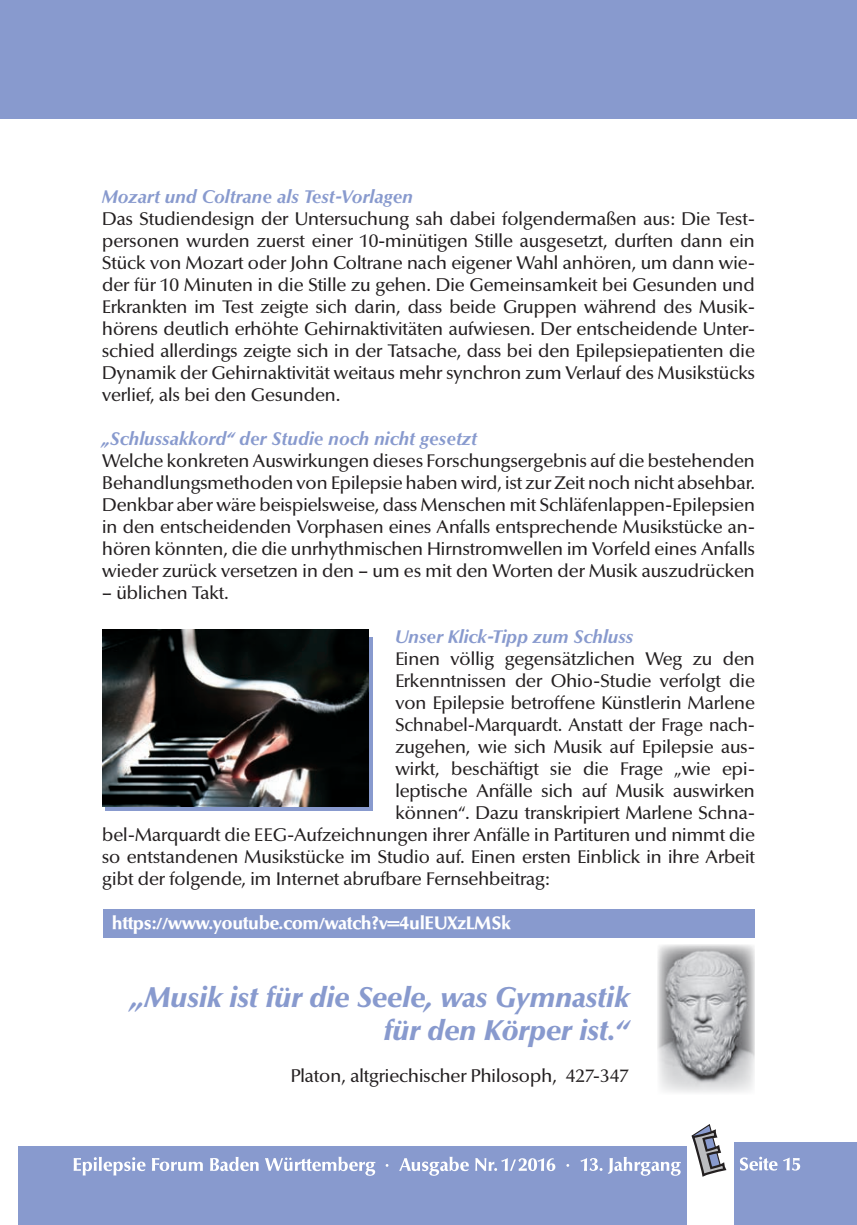
<style>
.page{position:relative;width:857px;height:1225px;background:#fff}
.page>*{position:absolute;margin:0;border:0;box-sizing:border-box;transform-origin:0 0}
.t1{font:italic 900 28px/33.6px "Optima BQ";color:#889ace;text-align:right}
.t2{font:500 18px/22px "Optima BQ";color:#231f20;text-align:justify}
.t3{font:italic 700 18px "Optima BQ";color:#889ace}
.t4{font:700 18px "Optima BQ";color:#fff}
</style>
<div class="page">
<div style="left:0;top:0;width:856px;height:119px;background:#889ace"></div>
<div style="left:18px;top:1146px;width:668px;height:79px;background:#889ace"></div>
<div style="left:733px;top:1141px;width:123px;height:84px;background:#889ace"></div>
<svg style="left:691px;top:1124px;width:36px;height:53px"></svg>
<svg style="left:74px;top:1156px;width:606px;height:19px"></svg>
<div style="left:103px;top:909px;width:651px;height:29px;background:#889ace"></div>
<svg style="left:740px;top:1156px;width:59px;height:14px"></svg>
<div style="left:105px;top:637px;width:267px;height:174px;background:#889ace"></div>
<img style="left:102px;top:629px;width:267px;height:178px">
<img style="left:657px;top:945px;width:97px;height:148px">
<p class="t3" style="left:102px;top:185px;width:312px">Mozart und Coltrane als Test-Vorlagen</p>
<p class="t2" style="left:102px;top:208px;width:653px">Das Studiendesign der Untersuchung sah dabei folgendermaßen aus: Die Test&shy;personen wurden zuerst einer 10-minütigen Stille ausgesetzt, durften dann ein Stück von Mozart oder John Coltrane nach eigener Wahl anhören, um dann wie&shy;der für 10 Minuten in die Stille zu gehen. Die Gemeinsamkeit bei Gesunden und Erkrankten im Test zeigte sich darin, dass beide Gruppen während des Musik&shy;hörens deutlich erhöhte Gehirnaktivitäten aufwiesen. Der entscheidende Unter&shy;schied allerdings zeigte sich in der Tatsache, dass bei den Epilepsiepatienten die Dynamik der Gehirnaktivität weitaus mehr synchron zum Verlauf des Musikstücks verlief, als bei den Gesunden.</p>
<p class="t3" style="left:102px;top:427px;width:376px">„Schlussakkord“ der Studie noch nicht gesetzt</p>
<p class="t2" style="left:102px;top:450px;width:654px">Welche konkreten Auswirkungen dieses Forschungsergebnis auf die bestehenden Behandlungsmethoden von Epilepsie haben wird, ist zur Zeit noch nicht absehbar.<br>Denkbar aber wäre beispielsweise, dass Menschen mit Schläfenlappen-Epilepsien in den entscheidenden Vorphasen eines Anfalls entsprechende Musikstücke an&shy;hören könnten, die die unrhythmischen Hirnstromwellen im Vorfeld eines Anfalls wieder zurück versetzen in den – um es mit den Worten der Musik auszudrücken</p>
<p class="t2" style="left:102px;top:582px;width:128px">– üblichen Takt.</p>
<p class="t3" style="left:395px;top:625px;width:240px">Unser Klick-Tipp zum Schluss</p>
<p class="t2" style="left:395px;top:648px;width:361px">Einen völlig gegensätzlichen Weg zu den</p>
<p class="t2" style="left:395px;top:670px;width:361px">Erkenntnissen der Ohio-Studie verfolgt die</p>
<p class="t2" style="left:395px;top:692px;width:361px">von Epilepsie betroffene Künstlerin Marlene</p>
<p class="t2" style="left:395px;top:714px;width:361px">Schnabel-Marquardt. Anstatt der Frage nach-</p>
<p class="t2" style="left:395px;top:736px;width:361px">zugehen, wie sich Musik auf Epilepsie aus-</p>
<p class="t2" style="left:395px;top:758px;width:361px">wirkt, beschäftigt sie die Frage „wie epi-</p>
<p class="t2" style="left:395px;top:780px;width:361px">leptische Anfälle sich auf Musik auswirken</p>
<p class="t2" style="left:395px;top:802px;width:361px">können“. Dazu transkripiert Marlene Schna-</p>
<p class="t2" style="left:102px;top:824px;width:653px">bel-Marquardt die EEG-Aufzeichnungen ihrer Anfälle in Partituren und nimmt die</p>
<p class="t2" style="left:102px;top:846px;width:653px">so entstandenen Musikstücke im Studio auf. Einen ersten Einblick in ihre Arbeit</p>
<p class="t2" style="left:102px;top:868px;width:449px">gibt der folgende, im Internet abrufbare Fernsehbeitrag:</p>
<p class="t4" style="left:112px;top:912px;width:400px">https://www.youtube.com/watch?v=4ulEUXzLMSk</p>
<h1 class="t1" style="left:131px;top:980px;width:499px">„Musik ist für die Seele, was Gymnastik für den Körper ist.“</h1>
<p class="t2" style="left:290px;top:1065px;width:340px">Platon, altgriechischer Philosoph, 427-347</p>
</div>
